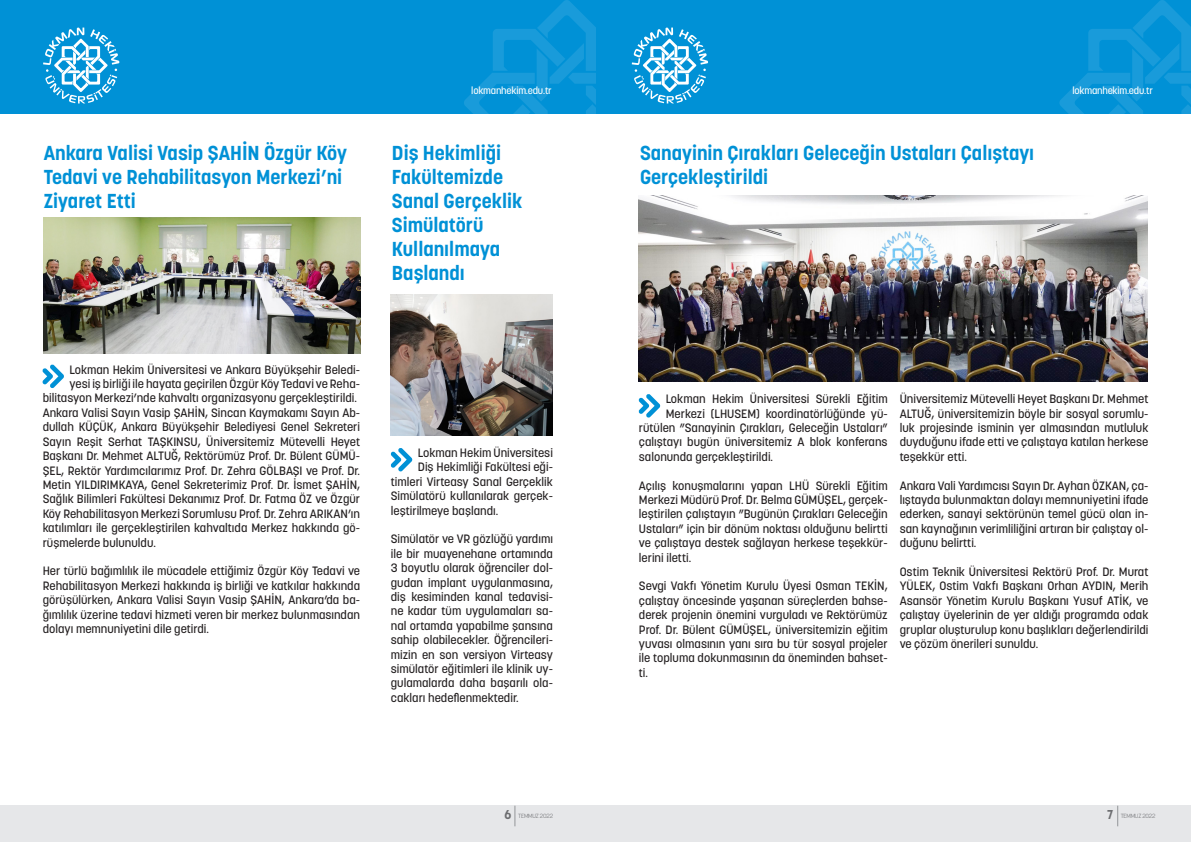
<style>
.page{position:relative;width:1191px;height:842px;background:#fff}
.page>*{position:absolute;margin:0;border:0;box-sizing:border-box;transform-origin:0 0}
.t1{font:700 20px/24px "Korolev";color:#0091d6}
.t2{font:500 12px/14.4px "Korolev";color:#231f20;text-align:justify}
.t3{font:500 10px "Korolev";letter-spacing:-.02em;color:#fff}
.t4{font:300 5.9px "Korolev";letter-spacing:-.03em;color:#6c6d70}
.s1{font-weight:700;font-size:12.8px}
.s2{font-size:6px}
</style>
<div class="page">
<div style="left:0;top:806px;width:1191px;height:36px;background:#e6e7e9"></div>
<div style="left:595px;top:0;width:596px;height:113px;background:#0091d6"></div>
<svg style="left:1059px;top:0;width:132px;height:113px"></svg>
<div style="left:0;top:0;width:595px;height:113px;background:#0091d6"></div>
<svg style="left:464px;top:0;width:131px;height:113px"></svg>
<svg style="left:514px;top:806px;width:1px;height:20px"></svg>
<svg style="left:1117px;top:806px;width:1px;height:20px"></svg>
<svg style="left:43px;top:28px;width:76px;height:76px"></svg>
<svg style="left:632px;top:28px;width:76px;height:76px"></svg>
<svg style="left:390px;top:448px;width:22px;height:23px"></svg>
<svg style="left:638px;top:394px;width:22px;height:24px"></svg>
<svg style="left:42px;top:364px;width:22px;height:24px"></svg>
<img style="left:638px;top:196px;width:509px;height:185px">
<img style="left:43px;top:217px;width:317px;height:136px">
<img style="left:391px;top:294px;width:162px;height:141px">
<p class="t1" style="left:44px;top:141px;width:305px">Ankara Valisi Vasip ŞAHİN Özgür Köy<br>Tedavi ve Rehabilitasyon Merkezi’ni<br>Ziyaret Etti</p>
<p class="t3" style="left:471px;top:84px;width:82px">lokmanhekim.edu.tr</p>
<p class="t3" style="left:1072px;top:84px;width:82px">lokmanhekim.edu.tr</p>
<p class="t1" style="left:392px;top:141px;width:132px">Diş Hekimliği<br>Fakültemizde<br>Sanal Gerçeklik<br>Simülatörü<br>Kullanılmaya<br>Başlandı</p>
<p class="t1" style="left:640px;top:141px;width:396px">Sanayinin Çırakları Geleceğin Ustaları Çalıştayı<br>Gerçekleştirildi</p>
<p class="t2" style="left:43px;top:362px;width:319px;text-align:right">Lokman Hekim Üniversitesi ve Ankara Büyükşehir Beledi-<br>yesi iş birliği ile hayata geçirilen Özgür Köy Tedavi ve Reha&shy;bilitasyon Merkezi’nde kahvaltı organizasyonu gerçekleştirildi.</p>
<p class="t2" style="left:43px;top:405px;width:319px">Ankara Valisi Sayın Vasip ŞAHİN, Sincan Kaymakamı Sayın Ab&shy;dullah KÜÇÜK, Ankara Büyükşehir Belediyesi Genel Sekreteri Sayın Reşit Serhat TAŞKINSU, Üniversitemiz Mütevelli Heyet Başkanı Dr. Mehmet ALTUĞ, Rektörümüz Prof. Dr. Bülent GÜMÜ-ŞEL, Rektör Yardımcılarımız Prof. Dr. Zehra GÖLBAŞI ve Prof. Dr.<br>Metin YILDIRIMKAYA, Genel Sekreterimiz Prof. Dr. İsmet ŞAHİN, Sağlık Bilimleri Fakültesi Dekanımız Prof. Dr. Fatma ÖZ ve Özgür Köy Rehabilitasyon Merkezi Sorumlusu Prof. Dr. Zehra ARIKAN’ın katılımları ile gerçekleştirilen kahvaltıda Merkez hakkında gö&shy;rüşmelerde bulunuldu.</p>
<p class="t2" style="left:43px;top:564px;width:319px">Her türlü bağımlılık ile mücadele ettiğimiz Özgür Köy Tedavi ve Rehabilitasyon Merkezi hakkında iş birliği ve katkılar hakkında görüşülürken, Ankara Valisi Sayın Vasip ŞAHİN, Ankara’da ba&shy;ğımlılık üzerine tedavi hizmeti veren bir merkez bulunmasından dolayı memnuniyetini dile getirdi.</p>
<p class="t2" style="left:418px;top:446px;width:137px">Lokman Hekim Üniversitesi</p>
<p class="t2" style="left:418px;top:460px;width:137px">Diş Hekimliği Fakültesi eği-</p>
<p class="t2" style="left:391px;top:474px;width:164px">timleri Virteasy Sanal Gerçeklik</p>
<p class="t2" style="left:391px;top:489px;width:164px">Simülatörü kullanılarak gerçek-</p>
<p class="t2" style="left:391px;top:503px;width:109px">leştirilmeye başlandı.</p>
<p class="t2" style="left:391px;top:532px;width:164px">Simülatör ve VR gözlüğü yardımı ile bir muayenehane ortamında 3 boyutlu olarak öğrenciler dol&shy;gudan implant uygulanmasına, diş kesiminden kanal tedavisi&shy;ne kadar tüm uygulamaları sa&shy;nal ortamda yapabilme şansına sahip olabilecekler. Öğrencileri&shy;mizin en son versiyon Virteasy simülatör eğitimleri ile klinik uy&shy;gulamalarda daha başarılı ola&shy;cakları hedeflenmektedir.</p>
<p class="t2" style="left:666px;top:392px;width:223px">Lokman Hekim Üniversitesi Sürekli Eğitim</p>
<p class="t2" style="left:666px;top:406px;width:223px">Merkezi (LHUSEM) koordinatörlüğünde yü-</p>
<p class="t2" style="left:639px;top:420px;width:250px">rütülen ”Sanayinin Çırakları, Geleceğin Ustaları”</p>
<p class="t2" style="left:639px;top:435px;width:250px">çalıştayı bugün üniversitemiz A blok konferans</p>
<p class="t2" style="left:639px;top:449px;width:136px">salonunda gerçekleştirildi.</p>
<p class="t2" style="left:639px;top:478px;width:250px">Açılış konuşmalarını yapan LHÜ Sürekli Eğitim Merkezi Müdürü Prof. Dr. Belma GÜMÜŞEL, gerçek&shy;leştirilen çalıştayın ”Bugünün Çırakları Geleceğin Ustaları” için bir dönüm noktası olduğunu belirtti ve çalıştaya destek sağlayan herkese teşekkür&shy;lerini iletti.</p>
<p class="t2" style="left:639px;top:579px;width:250px">Sevgi Vakfı Yönetim Kurulu Üyesi Osman TEKİN, çalıştay öncesinde yaşanan süreçlerden bahse&shy;derek projenin önemini vurguladı ve Rektörümüz Prof. Dr. Bülent GÜMÜŞEL, üniversitemizin eğitim yuvası olmasının yanı sıra bu tür sosyal projeler ile topluma dokunmasının da öneminden bahset&shy;ti.</p>
<p class="t2" style="left:899px;top:392px;width:250px">Üniversitemiz Mütevelli Heyet Başkanı Dr. Mehmet ALTUĞ, üniversitemizin böyle bir sosyal sorumlu&shy;luk projesinde isminin yer almasından mutluluk duyduğunu ifade etti ve çalıştaya katılan herkese teşekkür etti.</p>
<p class="t2" style="left:899px;top:478px;width:250px">Ankara Vali Yardımcısı Sayın Dr. Ayhan ÖZKAN, ça&shy;lıştayda bulunmaktan dolayı memnuniyetini ifade ederken, sanayi sektörünün temel gücü olan in&shy;san kaynağının verimliliğini artıran bir çalıştay ol&shy;duğunu belirtti.</p>
<p class="t2" style="left:899px;top:564px;width:250px">Ostim Teknik Üniversitesi Rektörü Prof. Dr. Murat YÜLEK, Ostim Vakfı Başkanı Orhan AYDIN, Merih Asansör Yönetim Kurulu Başkanı Yusuf ATİK, ve çalıştay üyelerinin de yer aldığı programda odak gruplar oluşturulup konu başlıkları değerlendirildi ve çözüm önerileri sunuldu.</p>
<p class="t4" style="left:504px;top:812px;width:50px"><span class="s1">6</span> TEMMUZ <span class="s2">2022</span></p>
<p class="t4" style="left:1107px;top:812px;width:50px"><span class="s1">7</span> TEMMUZ <span class="s2">2022</span></p>
</div>
